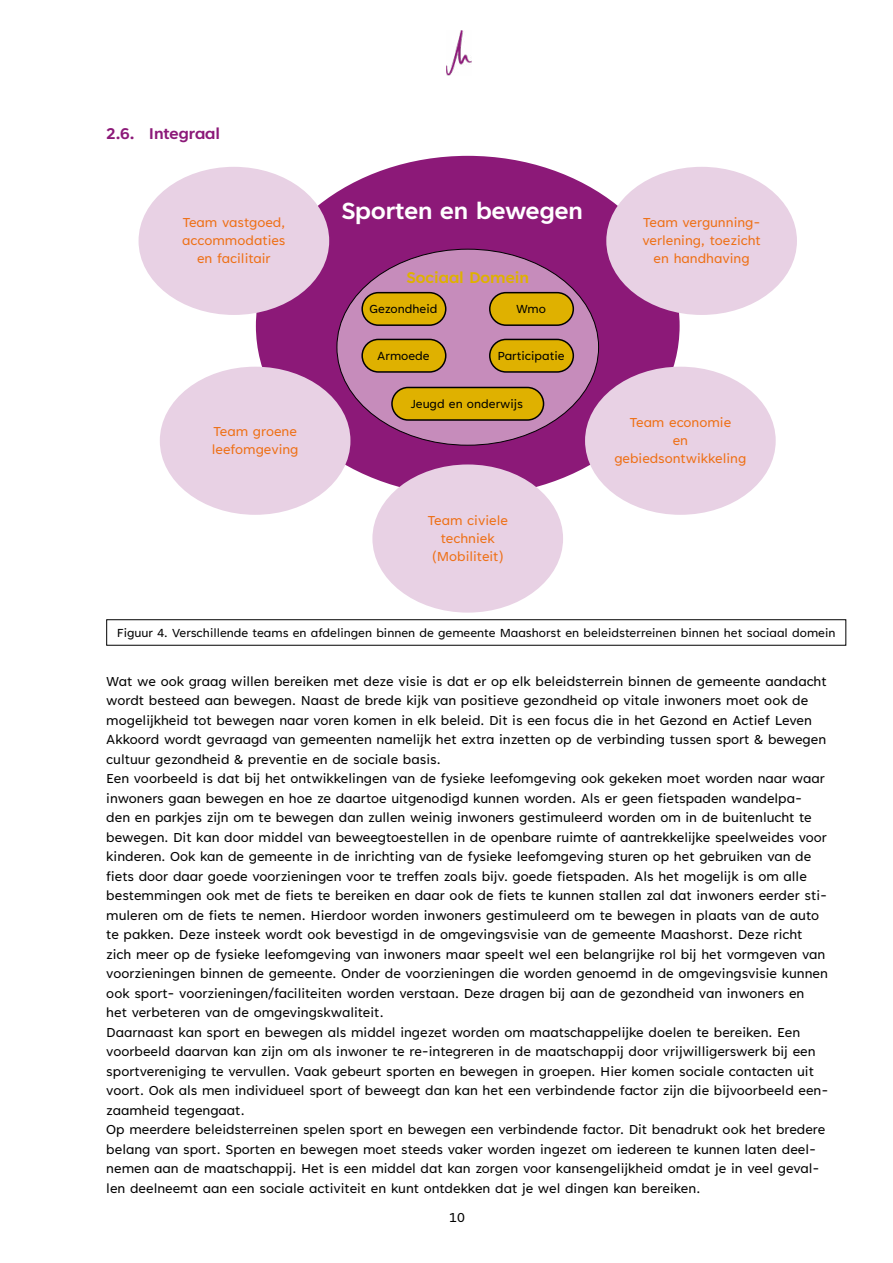
<style>
.page{position:relative;width:893px;height:1263px;background:#fff}
.page>*{position:absolute;margin:0;border:0;box-sizing:border-box;transform-origin:0 0}
.t1{font:700 27px "Tenorite";color:#fff}
.t2{font:700 18px "Tenorite";color:#8c1978}
.t3{font:700 18px "Tenorite";color:#dfb100}
.t4{font:15px/19.5px "Tenorite";color:#000}
.t5{font:15px/18px "Tenorite";color:#ee7016;text-align:center}
.t6{font:13.5px "Tenorite";color:#000}
</style>
<div class="page">
<img style="left:447px;top:30px;width:25px;height:45px">
<div style="left:256px;top:156px;width:424px;height:340px;background:#8c1978;border-radius:50%"></div>
<div style="left:337px;top:249px;width:262px;height:196px;background:#c68cbb;border-radius:50%"></div>
<div style="left:392px;top:387px;width:152px;height:33px;background:#dfb100;border-radius:16px"></div>
<div style="left:391px;top:387px;width:153px;height:34px;border:2px solid #000;border-radius:16px"></div>
<div style="left:362px;top:293px;width:84px;height:32px;background:#dfb100;border-radius:16px"></div>
<div style="left:361px;top:292px;width:85px;height:34px;border:2px solid #000;border-radius:16px"></div>
<div style="left:490px;top:339px;width:83px;height:33px;background:#dfb100;border-radius:16px"></div>
<div style="left:489px;top:339px;width:85px;height:34px;border:2px solid #000;border-radius:16px"></div>
<div style="left:490px;top:293px;width:83px;height:32px;background:#dfb100;border-radius:16px"></div>
<div style="left:489px;top:292px;width:85px;height:34px;border:2px solid #000;border-radius:16px"></div>
<div style="left:362px;top:339px;width:84px;height:33px;background:#dfb100;border-radius:16px"></div>
<div style="left:361px;top:339px;width:85px;height:34px;border:2px solid #000;border-radius:16px"></div>
<div style="left:139px;top:167px;width:190px;height:148px;background:#e8d1e4;border-radius:50%"></div>
<div style="left:606px;top:167px;width:191px;height:148px;background:#e8d1e4;border-radius:50%"></div>
<div style="left:372px;top:464px;width:191px;height:149px;background:#e8d1e4;border-radius:50%"></div>
<div style="left:585px;top:367px;width:191px;height:148px;background:#e8d1e4;border-radius:50%"></div>
<div style="left:160px;top:367px;width:190px;height:148px;background:#e8d1e4;border-radius:50%"></div>
<div style="left:106px;top:619px;width:740px;height:27px;border:1px solid #000"></div>
<p class="t2" style="left:106px;top:125px;width:115px">2.6. Integraal</p>
<h1 class="t1" style="left:341px;top:197px;width:243px">Sporten en bewegen</h1>
<p class="t5" style="left:182px;top:215px;width:105px">Team vastgoed, accommodaties en facilitair</p>
<p class="t5" style="left:642px;top:215px;width:120px">Team vergunning&shy;verlening, toezicht en handhaving</p>
<p class="t3" style="left:407px;top:268px;width:124px">Sociaal Domein</p>
<p class="t6" style="left:369px;top:302px;width:70px">Gezondheid</p>
<p class="t6" style="left:377px;top:349px;width:54px">Armoede</p>
<p class="t6" style="left:516px;top:302px;width:32px">Wmo</p>
<p class="t6" style="left:497px;top:349px;width:69px">Participatie</p>
<p class="t5" style="left:212px;top:423px;width:88px;text-align:left">Team groene leefomgeving</p>
<p class="t6" style="left:411px;top:397px;width:114px">Jeugd en onderwijs</p>
<p class="t5" style="left:428px;top:512px;width:82px">Team civiele techniek (Mobiliteit)</p>
<p class="t5" style="left:614px;top:415px;width:133px">Team economie<br>en gebiedsontwikkeling</p>
<p class="t6" style="left:117px;top:626px;width:720px">Figuur 4. Verschillende teams en afdelingen binnen de gemeente Maashorst en beleidsterreinen binnen het sociaal domein</p>
<p class="t4" style="left:106px;top:672px;width:724px">Wat we ook graag willen bereiken met deze visie is dat er op elk beleidsterrein binnen de gemeente aandacht wordt besteed aan bewegen. Naast de brede kijk van positieve gezondheid op vitale inwoners moet ook de mogelijkheid tot bewegen naar voren komen in elk beleid. Dit is een focus die in het Gezond en Actief Leven Akkoord wordt gevraagd van gemeenten namelijk het extra inzetten op de verbinding tussen sport &amp; bewegen cultuur gezondheid &amp; preventie en de sociale basis.<br>Een voorbeeld is dat bij het ontwikkelingen van de fysieke leefomgeving ook gekeken moet worden naar waar inwoners gaan bewegen en hoe ze daartoe uitgenodigd kunnen worden. Als er geen fietspaden wandelpa&shy;den en parkjes zijn om te bewegen dan zullen weinig inwoners gestimuleerd worden om in de buitenlucht te bewegen. Dit kan door middel van beweegtoestellen in de openbare ruimte of aantrekkelijke speelweides voor kinderen. Ook kan de gemeente in de inrichting van de fysieke leefomgeving sturen op het gebruiken van de fiets door daar goede voorzieningen voor te treffen zoals bijv. goede fietspaden. Als het mogelijk is om alle bestemmingen ook met de fiets te bereiken en daar ook de fiets te kunnen stallen zal dat inwoners eerder sti&shy;muleren om de fiets te nemen. Hierdoor worden inwoners gestimuleerd om te bewegen in plaats van de auto te pakken. Deze insteek wordt ook bevestigd in de omgevingsvisie van de gemeente Maashorst. Deze richt zich meer op de fysieke leefomgeving van inwoners maar speelt wel een belangrijke rol bij het vormgeven van voorzieningen binnen de gemeente. Onder de voorzieningen die worden genoemd in de omgevingsvisie kunnen ook sport- voorzieningen/faciliteiten worden verstaan. Deze dragen bij aan de gezondheid van inwoners en het verbeteren van de omgevingskwaliteit.<br>Daarnaast kan sport en bewegen als middel ingezet worden om maatschappelijke doelen te bereiken. Een voorbeeld daarvan kan zijn om als inwoner te re-integreren in de maatschappij door vrijwilligerswerk bij een sportvereniging te vervullen. Vaak gebeurt sporten en bewegen in groepen. Hier komen sociale contacten uit voort. Ook als men individueel sport of beweegt dan kan het een verbindende factor zijn die bijvoorbeeld een&shy;zaamheid tegengaat.<br>Op meerdere beleidsterreinen spelen sport en bewegen een verbindende factor. Dit benadrukt ook het bredere belang van sport. Sporten en bewegen moet steeds vaker worden ingezet om iedereen te kunnen laten deel&shy;nemen aan de maatschappij. Het is een middel dat kan zorgen voor kansengelijkheid omdat je in veel geval&shy;len deelneemt aan een sociale activiteit en kunt ontdekken dat je wel dingen kan bereiken.</p>
<p class="t4" style="left:449px;top:1208px;width:17px">10</p>
</div>
